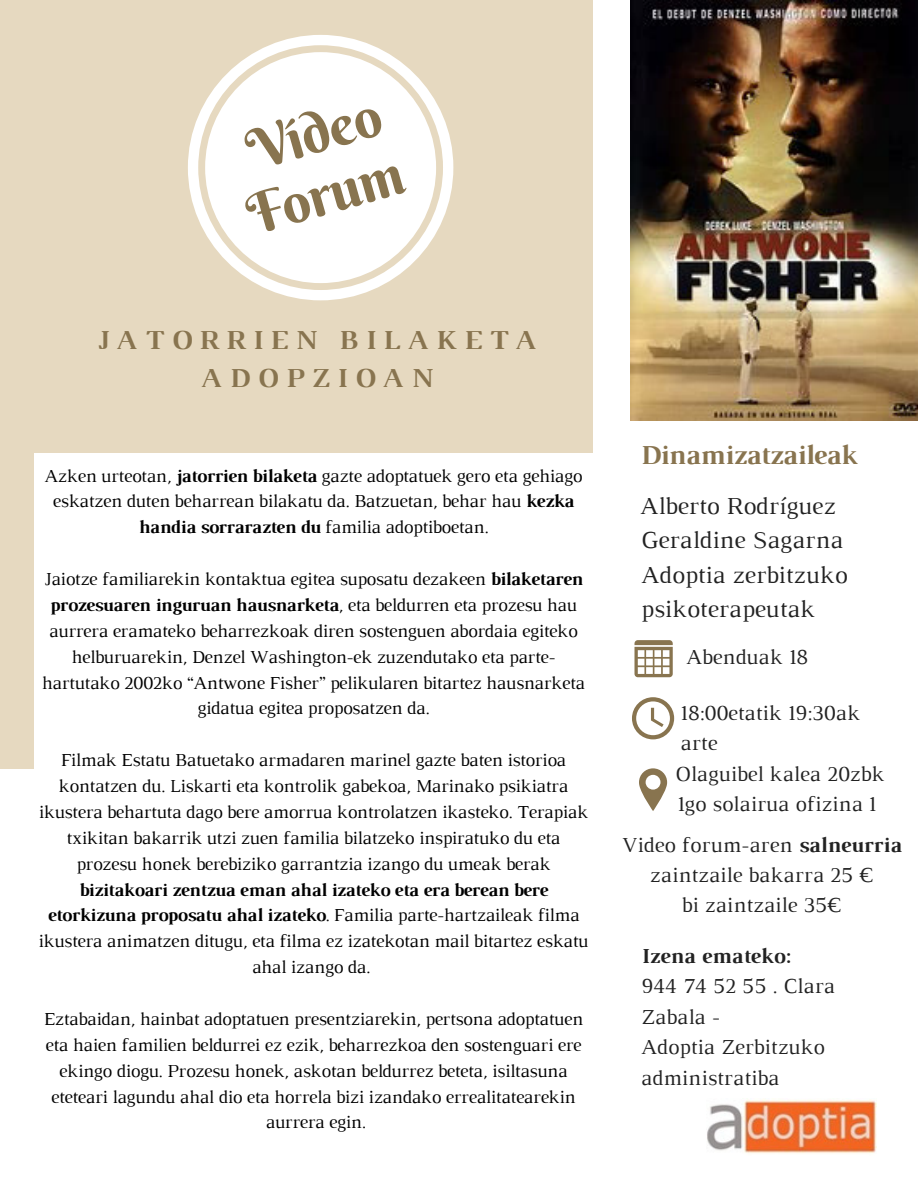
<style>
.page{position:relative;width:918px;height:1188px;background:#fff}
.page>*{position:absolute;margin:0;border:0;box-sizing:border-box;transform-origin:0 0}
.t1{font:55.95px/61.8px "Berkshire Swash";color:#88744f;text-align:center}
.t2{font:700 28.05px/38.2px "Luthier";letter-spacing:.26em;color:#88744f;text-align:center}
.t3{font:700 28.05px "Luthier";letter-spacing:-.02em;color:#88744f}
.t4{font:24.9px/34.2px "Luthier";color:#222}
.t5{font:21.75px/30.3px "Luthier";color:#222}
.t6{font:700 21.75px "Luthier";color:#222}
.t7{font:18.75px/25.8px "Luthier";letter-spacing:-.02em;color:#000;text-align:center}
.s1{font-weight:700}
</style>
<div class="page">
<div style="left:0;top:0;width:593px;height:768px;background:#e6d9c0"></div>
<svg style="left:188px;top:35px;width:265px;height:265px"></svg>
<div style="left:205px;top:52px;width:231px;height:231px;background:#fff;border-radius:50%"></div>
<div style="left:34px;top:453px;width:567px;height:702px;background:#fff"></div>
<img style="left:630px;top:0;width:288px;height:421px">
<svg style="left:639px;top:768px;width:28px;height:43px"></svg>
<svg style="left:635px;top:640px;width:38px;height:37px"></svg>
<svg style="left:632px;top:697px;width:42px;height:42px"></svg>
<img style="left:707px;top:1099px;width:169px;height:55px">
<h1 class="t1" style="left:223px;top:127px;width:162px;rotate:-16deg">Vídeo<br>Forum</h1>
<h2 class="t2" style="left:97px;top:323px;width:441px">JATORRIEN BILAKETA<br>ADOPZIOAN</h2>
<p class="t7" style="left:45px;top:464px;width:539px">Azken urteotan, <span class="s1">jatorrien bilaketa</span> gazte adoptatuek gero eta gehiago eskatzen duten beharrean bilakatu da. Batzuetan, behar hau <span class="s1">kezka handia sorrarazten du</span> familia adoptiboetan.</p>
<p class="t7" style="left:42px;top:567px;width:545px">Jaiotze familiarekin kontaktua egitea suposatu dezakeen <span class="s1">bilaketaren prozesuaren inguruan hausnarketa</span>, eta beldurren eta prozesu hau aurrera eramateko beharrezkoak diren sostenguen abordaia egiteko helburuarekin, Denzel Washington-ek zuzendutako eta parte&shy;hartutako 2002ko “Antwone Fisher” pelikularen bitartez hausnarketa gidatua egitea proposatzen da.</p>
<p class="t7" style="left:39px;top:749px;width:551px">Filmak Estatu Batuetako armadaren marinel gazte baten istorioa kontatzen du. Liskarti eta kontrolik gabekoa, Marinako psikiatra ikustera behartuta dago bere amorrua kontrolatzen ikasteko. Terapiak txikitan bakarrik utzi zuen familia bilatzeko inspiratuko du eta prozesu honek berebiziko garrantzia izango du umeak berak</p>
<p class="t7" style="left:38px;top:878px;width:552px"><span class="s1">bizitakoari zentzua eman ahal izateko eta era berean bere etorkizuna proposatu ahal izateko</span>. Familia parte-hartzaileak filma ikustera animatzen ditugu, eta filma ez izatekotan mail bitartez eskatu ahal izango da.</p>
<p class="t7" style="left:44px;top:1007px;width:541px">Eztabaidan, hainbat adoptatuen presentziarekin, pertsona adoptatuen eta haien familien beldurrei ez ezik, beharrezkoa den sostenguari ere ekingo diogu. Prozesu honek, askotan beldurrez beteta, isiltasuna eteteari lagundu ahal dio eta horrela bizi izandako errealitatearekin aurrera egin.</p>
<h2 class="t3" style="left:640px;top:444px;width:218px">Dinamizatzaileak</h2>
<h3 class="t4" style="left:640px;top:491px;width:209px">Alberto Rodríguez<br>Geraldine Sagarna<br>Adoptia zerbitzuko psikoterapeutak</h3>
<p class="t5" style="left:686px;top:643px;width:123px">Abenduak 18</p>
<p class="t5" style="left:681px;top:699px;width:181px">18:00etatik 19:30ak arte</p>
<p class="t5" style="left:675px;top:760px;width:211px">Olaguibel kalea 20zbk<br>1go solairua ofizina 1</p>
<p class="t5" style="left:622px;top:831px;width:281px;text-align:center">Video forum-aren <span class="s1">salneurria </span>zaintzaile bakarra 25 €<br>bi zaintzaile 35€</p>
<p class="t6" style="left:641px;top:948px;width:151px">Izena emateko:</p>
<p class="t5" style="left:641px;top:973px;width:195px">944 74 52 55 . Clara<br>Zabala -<br>Adoptia Zerbitzuko administratiba</p>
</div>
